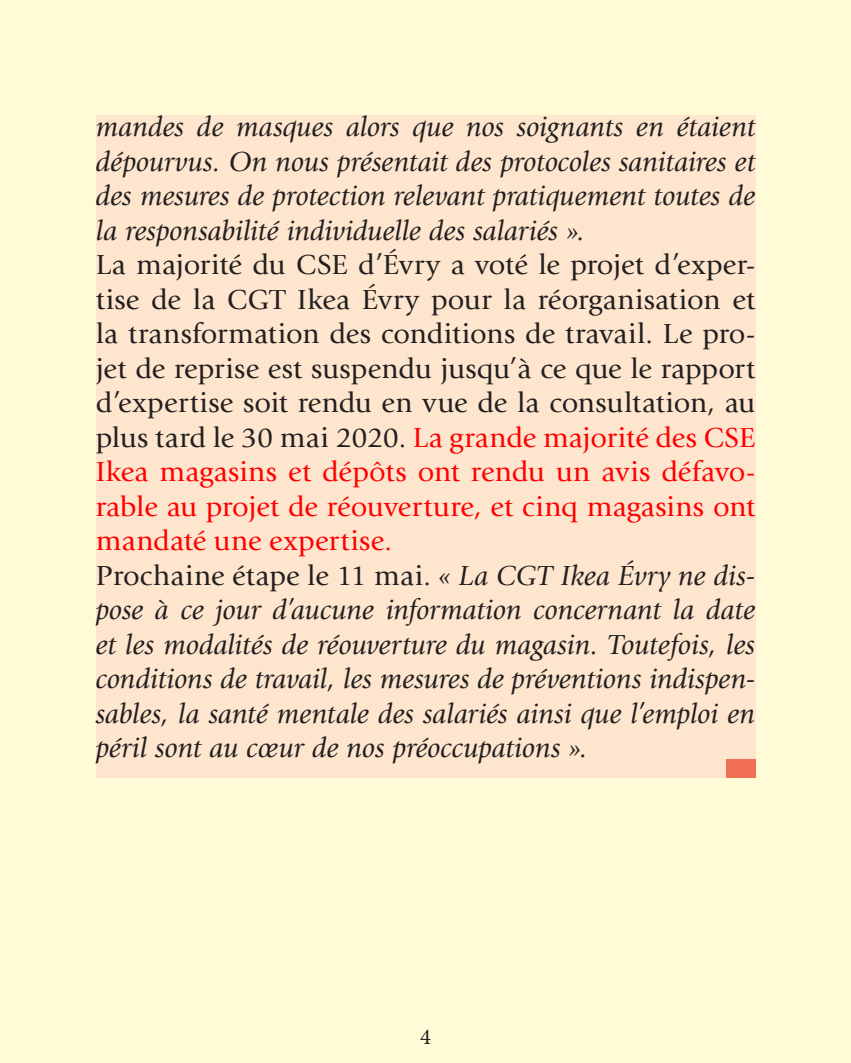
<style>
.page{position:relative;width:851px;height:1063px;background:#fff}
.page>*{position:absolute;margin:0;border:0;box-sizing:border-box;transform-origin:0 0}
.t1{font:italic 28.75px/34.5px "Giovanni";color:#231f20;text-align:justify}
.t2{font:28.75px/34.5px "Giovanni";letter-spacing:.01em;color:#231f20;text-align:justify}
.t3{font:22.5px "Minion Pro";color:#231f20}
.s1{color:#f00}
.s2{font-style:normal}
</style>
<div class="page">
<div style="left:0;top:0;width:850px;height:1063px;background:#fffbd6"></div>
<div style="left:96px;top:115px;width:659px;height:662px;background:#fee6ce"></div>
<div style="left:725px;top:759px;width:30px;height:18px;background:#f06e52"></div>
<p class="t1" style="left:96px;top:110px;width:661px">mandes de masques alors que nos soignants en étaient dépourvus. On nous présentait des protocoles sanitaires et des mesures de protection relevant pratiquement toutes de la responsabilité individuelle des salariés ».</p>
<p class="t2" style="left:96px;top:248px;width:661px">La majorité du CSE d’Évry a voté le projet d’exper&shy;tise de la CGT Ikea Évry pour la réorganisation et la transformation des conditions de travail. Le pro&shy;jet de reprise est suspendu jusqu’à ce que le rapport d’expertise soit rendu en vue de la consultation, au plus tard le 30 mai 2020. <span class="s1">La grande majorité des CSE Ikea magasins et dépôts ont rendu un avis défavo&shy;rable au projet de réouverture, et cinq magasins ont mandaté une expertise.</span></p>
<p class="t1" style="left:96px;top:558px;width:661px"><span class="s2">Prochaine étape le 11 mai.</span> « La CGT Ikea Évry ne dis&shy;pose à ce jour d’aucune information concernant la date et les modalités de réouverture du magasin. Toutefois, les conditions de travail, les mesures de préventions indispen&shy;sables, la santé mentale des salariés ainsi que l’emploi en péril sont au cœur de nos préoccupations ».</p>
<p class="t3" style="left:420px;top:1023px;width:12px">4</p>
</div>
